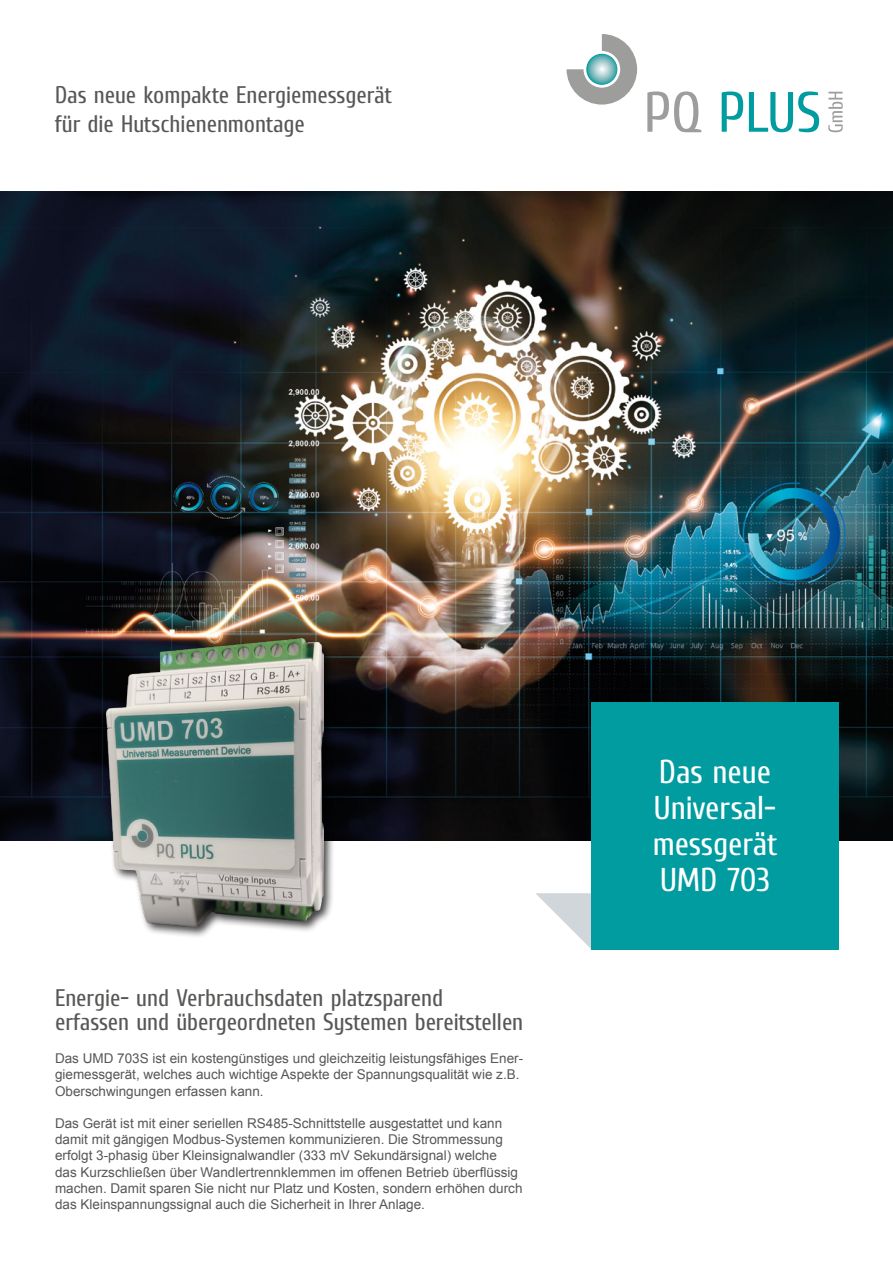
<style>
.page{position:relative;width:893px;height:1263px;background:#fff}
.page>*{position:absolute;margin:0;border:0;box-sizing:border-box;transform-origin:0 0}
.t1{font:33px/36px "Cuprum";color:#fff}
.t2{font:24px/24px "Cuprum";color:#575756}
.t3{font:13.5px/16.2px "Arial";color:#575756}
</style>
<div class="page">
<img style="left:0;top:192px;width:893px;height:648px">
<svg style="left:535px;top:893px;width:56px;height:56px"></svg>
<div style="left:591px;top:702px;width:248px;height:247px;background:#009ca0"></div>
<svg style="left:567px;top:34px;width:70px;height:71px"></svg>
<svg style="left:647px;top:91px;width:54px;height:41px"></svg>
<svg style="left:722px;top:91px;width:21px;height:41px"></svg>
<svg style="left:749px;top:91px;width:70px;height:41px"></svg>
<svg style="left:828px;top:92px;width:15px;height:40px"></svg>
<div style="left:103px;top:636px;width:233px;height:303px;background:#000;opacity:.75"></div>
<img style="left:106px;top:639px;width:217px;height:288px">
<h2 class="t2" style="left:55px;top:81px;width:339px;line-height:28.8px">Das neue kompakte Energiemessgerät für die Hutschienenmontage</h2>
<h2 class="t2" style="left:55px;top:985px;width:470px">Energie- und Verbrauchsdaten platzsparend erfassen und übergeordneten Systemen bereitstellen</h2>
<p class="t3" style="left:55px;top:1050px;width:470px">Das UMD 703S ist ein kostengünstiges und gleichzeitig leistungsfähiges Ener&shy;giemessgerät, welches auch wichtige Aspekte der Spannungsqualität wie z.B.<br>Oberschwingungen erfassen kann.</p>
<p class="t3" style="left:55px;top:1115px;width:469px">Das Gerät ist mit einer seriellen RS485-Schnittstelle ausgestattet und kann damit mit gängigen Modbus-Systemen kommunizieren. Die Strommessung erfolgt 3-phasig über Kleinsignalwandler (333 mV Sekundärsignal) welche<br>das Kurzschließen über Wandlertrennklemmen im offenen Betrieb überflüssig machen. Damit sparen Sie nicht nur Platz und Kosten, sondern erhöhen durch das Kleinspannungssignal auch die Sicherheit in Ihrer Anlage.</p>
<h1 class="t1" style="left:653px;top:753px;width:126px">Das neue<br>Universal&shy;messgerät<br>UMD 703</h1>
</div>
